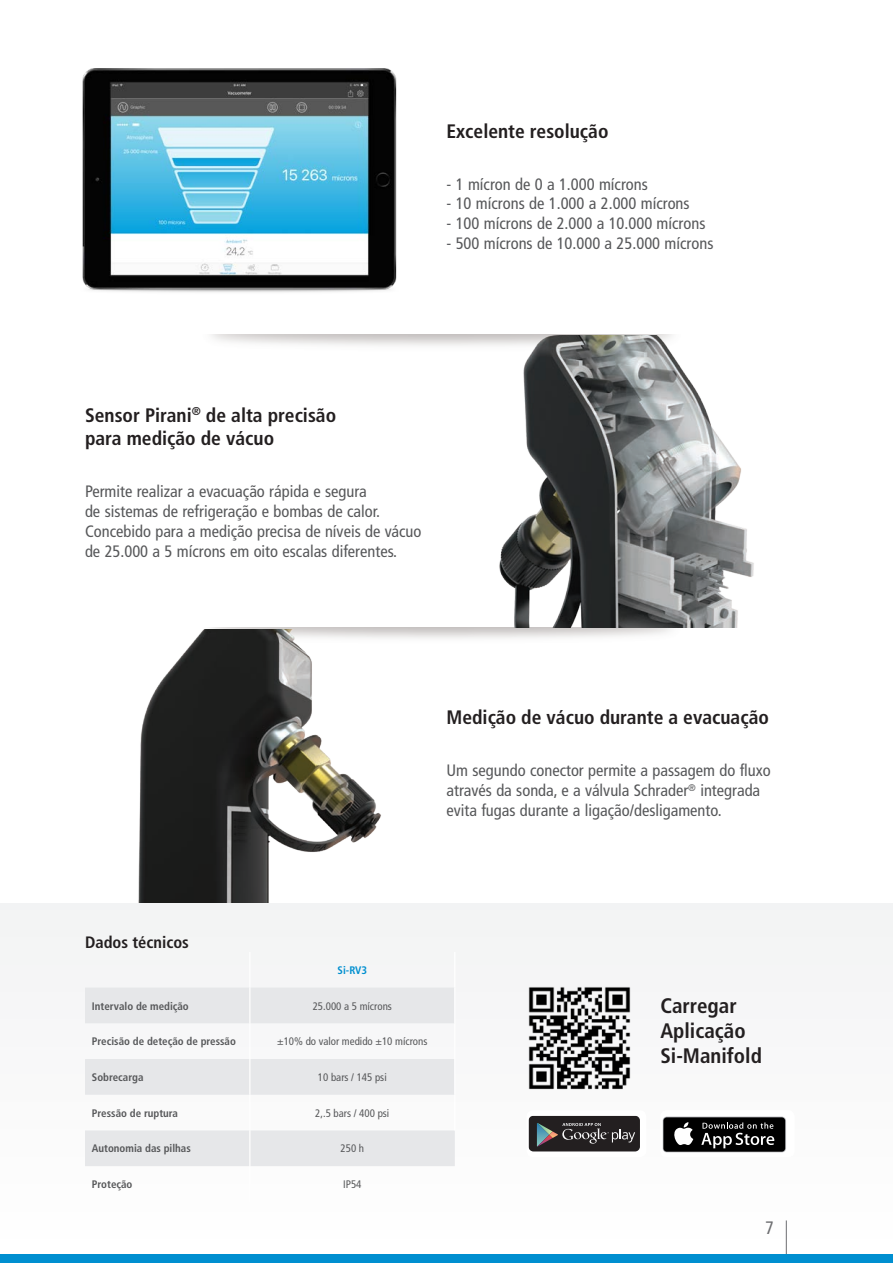
<style>
.page{position:relative;width:893px;height:1263px;background:#fff}
.page>*{position:absolute;margin:0;border:0;box-sizing:border-box;transform-origin:0 0}
.t1{font:700 condensed 21px/25.2px "Frutiger LT Std";color:#231f20}
.t2{font:700 condensed 19.5px/23.4px "Frutiger LT Std";color:#231f20}
.t3{font:condensed 18px "Frutiger LT Std";color:#6c6d70}
.Normal_e{font:condensed 16.5px/19.8px "Frutiger LT Std";color:#57585a}
.t4{font:700 condensed 16.5px "Frutiger LT Std";color:#231f20}
.t5{font:700 condensed 10.95px "Frutiger LT Std";color:#57585a}
.t6{font:condensed 10.95px "Frutiger LT Std";color:#57585a}
.t7{font:700 condensed 10.95px "Frutiger LT Std";color:#008fd0}
</style>
<div class="page">
<div style="left:0;top:904px;width:893px;height:350px;background:#f9f9f9"></div>
<hr style="left:786px;top:1220px;width:1px;height:43px;background:#6c6d70">
<div style="left:0;top:1254px;width:893px;height:9px;background:#008fd0"></div>
<img style="left:212px;top:335px;width:460px;height:11px">
<img style="left:211px;top:627px;width:476px;height:12px">
<svg style="left:85px;top:987px;width:370px;height:179px;fill:#e6e7e9"></svg>
<hr style="left:249px;top:952px;width:1px;height:35px;background:#fff">
<hr style="left:454px;top:952px;width:1px;height:35px;background:#fff">
<hr style="left:249px;top:987px;width:1px;height:36px;background:#fff">
<hr style="left:454px;top:987px;width:1px;height:36px;background:#fff">
<hr style="left:249px;top:1023px;width:1px;height:36px;background:#fff">
<hr style="left:454px;top:1023px;width:1px;height:36px;background:#fff">
<hr style="left:249px;top:1059px;width:1px;height:36px;background:#fff">
<hr style="left:454px;top:1059px;width:1px;height:36px;background:#fff">
<hr style="left:249px;top:1095px;width:1px;height:35px;background:#fff">
<hr style="left:454px;top:1095px;width:1px;height:35px;background:#fff">
<hr style="left:249px;top:1130px;width:1px;height:36px;background:#fff">
<hr style="left:249px;top:1166px;width:1px;height:36px;background:#fff">
<div style="left:527px;top:1110px;width:119px;height:47px;background:linear-gradient(to right,#fff,#fff);border-radius:6px"></div>
<svg style="left:529px;top:1116px;width:111px;height:35px;background:#393637"></svg>
<div style="left:660px;top:1110px;width:134px;height:47px;background:#fff;border-radius:6px"></div>
<svg style="left:663px;top:1116px;width:123px;height:36px;background:#353535"></svg>
<img style="left:82px;top:68px;width:315px;height:224px">
<img style="left:490px;top:336px;width:264px;height:291px">
<img style="left:138px;top:629px;width:260px;height:273px">
<img style="left:528px;top:987px;width:103px;height:103px">
<p class="t2" style="left:446px;top:120px;width:164px">Excelente resolução</p>
<p class="Normal_e" style="left:446px;top:174px;width:203px">- 1 mícron de 0 a 1.000 mícrons</p>
<p class="Normal_e" style="left:446px;top:194px;width:245px">- 10 mícrons de 1.000 a 2.000 mícrons</p>
<p class="Normal_e" style="left:446px;top:214px;width:261px">- 100 mícrons de 2.000 a 10.000 mícrons</p>
<p class="Normal_e" style="left:446px;top:233px;width:268px">- 500 mícrons de 10.000 a 25.000 mícrons</p>
<p class="t2" style="left:85px;top:403px;width:253px">Sensor Pirani<sup>®</sup> de alta precisão para medição de vácuo</p>
<p class="Normal_e" style="left:85px;top:482px;width:338px">Permite realizar a evacuação rápida e segura<br>de sistemas de refrigeração e bombas de calor.<br>Concebido para a medição precisa de níveis de vácuo de 25.000 a 5 mícrons em oito escalas diferentes.</p>
<p class="t2" style="left:446px;top:705px;width:324px">Medição de vácuo durante a evacuação</p>
<p class="Normal_e" style="left:446px;top:761px;width:326px">Um segundo conector permite a passagem do fluxo através da sonda, e a válvula Schrader<sup>®</sup> integrada evita fugas durante a ligação/desligamento.</p>
<p class="t4" style="left:85px;top:932px;width:105px">Dados técnicos</p>
<p class="t7" style="left:338px;top:963px;width:31px">Si-RV3</p>
<p class="t5" style="left:92px;top:999px;width:98px">Intervalo de medição</p>
<p class="t6" style="left:313px;top:999px;width:81px">25.000 a 5 mícrons</p>
<p class="t5" style="left:92px;top:1035px;width:146px">Precisão de deteção de pressão</p>
<p class="t6" style="left:277px;top:1035px;width:152px">±10% do valor medido ±10 mícrons</p>
<p class="t5" style="left:92px;top:1071px;width:53px">Sobrecarga</p>
<p class="t6" style="left:318px;top:1071px;width:70px">10 bars / 145 psi</p>
<p class="t5" style="left:92px;top:1106px;width:88px">Pressão de ruptura</p>
<p class="t6" style="left:315px;top:1106px;width:76px">2,.5 bars / 400 psi</p>
<p class="t5" style="left:92px;top:1142px;width:100px">Autonomia das pilhas</p>
<p class="t6" style="left:341px;top:1142px;width:25px">250 h</p>
<p class="t5" style="left:92px;top:1178px;width:42px">Proteção</p>
<p class="t6" style="left:343px;top:1178px;width:20px">IP54</p>
<p class="t1" style="left:660px;top:993px;width:103px">Carregar<br>Aplicação<br>Si-Manifold</p>
<p class="t3" style="left:765px;top:1217px;width:10px">7</p>
</div>
